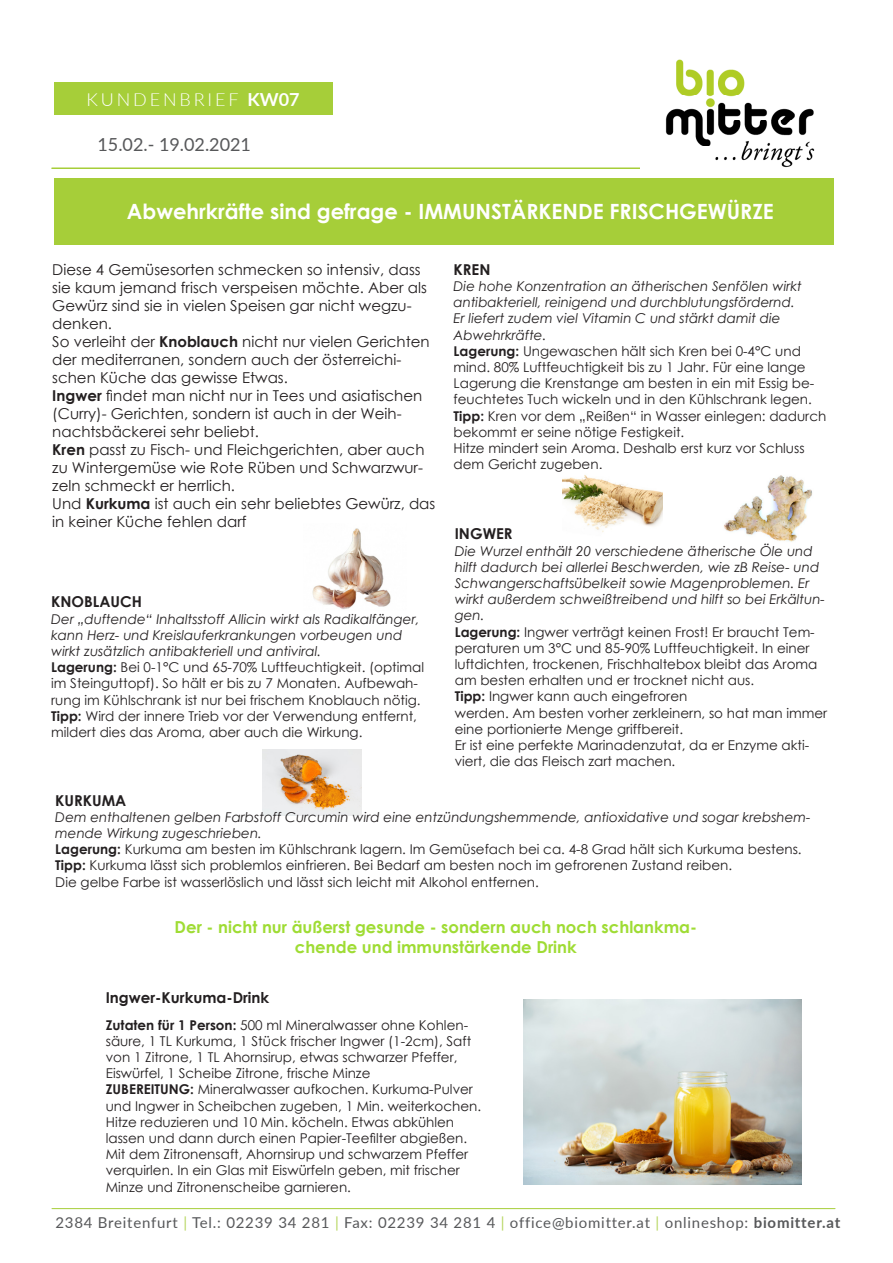
<style>
.page{position:relative;width:893px;height:1263px;background:#fff}
.page>*{position:absolute;margin:0;border:0;box-sizing:border-box;transform-origin:0 0}
.t1{font:700 21px "Century Gothic";color:#fff}
.t2{font:18px "Lato";color:#57585a}
.t3{font:300 18px "Lato";letter-spacing:.16em;color:#fff}
.t4{font:700 16.5px/19.8px "Century Gothic";color:#9fdc34;text-align:center}
.t5{font:15px/18px "Century Gothic";color:#231f20}
.t6{font:15px "Lato";letter-spacing:.05em;color:#57585a}
.t7{font:700 15px "Century Gothic";color:#231f20}
.t8{font:13.5px/16.2px "Century Gothic";color:#231f20}
.t9{font:italic 13.5px/16.2px "Century Gothic";color:#231f20}
.s1{font-weight:700}
.s2{color:#b6d65f}
</style>
<div class="page">
<img style="left:262px;top:749px;width:100px;height:67px">
<img style="left:723px;top:475px;width:89px;height:67px">
<div style="left:54px;top:82px;width:278px;height:33px;background:#a6ce39"></div>
<hr style="left:52px;top:1208px;width:783px;height:1px;background:#a6ce39">
<hr style="left:52px;top:167px;width:783px;height:2px;background:#a6ce39">
<img style="left:641px;top:59px;width:194px;height:110px">
<div style="left:54px;top:178px;width:780px;height:66px;background:#a6ce39"></div>
<img style="left:523px;top:999px;width:278px;height:186px">
<img style="left:312px;top:528px;width:79px;height:81px">
<img style="left:563px;top:475px;width:99px;height:57px">
<p class="t3" style="left:86px;top:87px;width:215px">KUNDENBRIEF <span class="s1">KW07</span></p>
<p class="t2" style="left:98px;top:132px;width:155px">15.02.- 19.02.2021</p>
<p class="t1" style="left:127px;top:195px;width:648px">Abwehrkräfte sind gefrage - IMMUNSTÄRKENDE FRISCHGEWÜRZE</p>
<p class="t5" style="left:52px;top:260px;width:376px">Diese 4 Gemüsesorten schmecken so intensiv, dass sie kaum jemand frisch verspeisen möchte. Aber als Gewürz sind sie in vielen Speisen gar nicht wegzu&shy;denken.</p>
<p class="t5" style="left:52px;top:332px;width:379px">So verleiht der <span class="s1">Knoblauch</span> nicht nur vielen Gerichten der mediterranen, sondern auch der österreichi&shy;schen Küche das gewisse Etwas.</p>
<p class="t5" style="left:52px;top:386px;width:372px"><span class="s1">Ingwer</span> findet man nicht nur in Tees und asiatischen (Curry)- Gerichten, sondern ist auch in der Weih&shy;nachtsbäckerei sehr beliebt.</p>
<p class="t5" style="left:52px;top:440px;width:374px;text-align:justify"><span class="s1">Kren</span> passt zu Fisch- und Fleichgerichten, aber auch zu Wintergemüse wie Rote Rüben und Schwarzwur&shy;zeln schmeckt er herrlich.</p>
<p class="t5" style="left:52px;top:494px;width:385px">Und <span class="s1">Kurkuma</span> ist auch ein sehr beliebtes Gewürz, das in keiner Küche fehlen darf</p>
<p class="t7" style="left:51px;top:590px;width:92px">KNOBLAUCH</p>
<p class="t9" style="left:51px;top:610px;width:370px">Der „duftende“ Inhaltsstoff Allicin wirkt als Radikalfänger, kann Herz- und Kreislauferkrankungen vorbeugen und</p>
<p class="t9" style="left:51px;top:643px;width:271px">wirkt zusätzlich antibakteriell und antiviral.</p>
<p class="t8" style="left:51px;top:659px;width:374px"><span class="s1">Lagerung:</span> Bei 0-1°C und 65-70% Luftfeuchtigkeit. (optimal im Steinguttopf). So hält er bis zu 7 Monaten. Aufbewah&shy;rung im Kühlschrank ist nur bei frischem Knoblauch nötig.</p>
<p class="t8" style="left:51px;top:707px;width:367px"><span class="s1">Tipp:</span> Wird der innere Trieb vor der Verwendung entfernt, mildert dies das Aroma, aber auch die Wirkung.</p>
<p class="t7" style="left:454px;top:258px;width:38px">KREN</p>
<p class="t9" style="left:454px;top:278px;width:350px">Die hohe Konzentration an ätherischen Senfölen wirkt</p>
<p class="t9" style="left:454px;top:294px;width:343px">antibakteriell, reinigend und durchblutungsfördernd.</p>
<p class="t9" style="left:454px;top:310px;width:328px">Er liefert zudem viel Vitamin C und stärkt damit die</p>
<p class="t9" style="left:454px;top:326px;width:94px">Abwehrkräfte.</p>
<p class="t8" style="left:454px;top:342px;width:362px"><span class="s1">Lagerung:</span> Ungewaschen hält sich Kren bei 0-4°C und mind. 80% Luftfeuchtigkeit bis zu 1 Jahr. Für eine lange Lagerung die Krenstange am besten in ein mit Essig be&shy;feuchtetes Tuch wickeln und in den Kühlschrank legen.</p>
<p class="t8" style="left:454px;top:407px;width:374px"><span class="s1">Tipp:</span> Kren vor dem „Reißen“ in Wasser einlegen: dadurch</p>
<p class="t8" style="left:454px;top:423px;width:232px">bekommt er seine nötige Festigkeit.</p>
<p class="t8" style="left:454px;top:440px;width:352px">Hitze mindert sein Aroma. Deshalb erst kurz vor Schluss dem Gericht zugeben.</p>
<p class="t7" style="left:455px;top:523px;width:59px">INGWER</p>
<p class="t9" style="left:455px;top:542px;width:359px">Die Wurzel enthält 20 verschiedene ätherische Öle und</p>
<p class="t9" style="left:455px;top:559px;width:366px">hilft dadurch bei allerlei Beschwerden, wie zB Reise- und</p>
<p class="t9" style="left:455px;top:575px;width:372px">Schwangerschaftsübelkeit sowie Magenproblemen. Er wirkt außerdem schweißtreibend und hilft so bei Erkältun&shy;gen.</p>
<p class="t8" style="left:455px;top:623px;width:364px"><span class="s1">Lagerung:</span> Ingwer verträgt keinen Frost! Er braucht Tem&shy;peraturen um 3°C und 85-90% Luftfeuchtigkeit. In einer luftdichten, trockenen, Frischhaltebox bleibt das Aroma am besten erhalten und er trocknet nicht aus.</p>
<p class="t8" style="left:455px;top:688px;width:234px"><span class="s1">Tipp:</span> Ingwer kann auch eingefroren</p>
<p class="t8" style="left:455px;top:704px;width:374px">werden. Am besten vorher zerkleinern, so hat man immer eine portionierte Menge griffbereit.</p>
<p class="t8" style="left:455px;top:737px;width:356px">Er ist eine perfekte Marinadenzutat, da er Enzyme akti&shy;viert, die das Fleisch zart machen.</p>
<p class="t7" style="left:55px;top:789px;width:73px">KURKUMA</p>
<p class="t9" style="left:55px;top:808px;width:757px">Dem enthaltenen gelben Farbstoff Curcumin wird eine entzündungshemmende, antioxidative und sogar krebshem&shy;mende Wirkung zugeschrieben.</p>
<p class="t8" style="left:55px;top:841px;width:748px"><span class="s1">Lagerung:</span> Kurkuma am besten im Kühlschrank lagern. Im Gemüsefach bei ca. 4-8 Grad hält sich Kurkuma bestens.</p>
<p class="t8" style="left:55px;top:857px;width:678px"><span class="s1">Tipp:</span> Kurkuma lässt sich problemlos einfrieren. Bei Bedarf am besten noch im gefrorenen Zustand reiben.</p>
<p class="t8" style="left:55px;top:873px;width:485px">Die gelbe Farbe ist wasserlöslich und lässt sich leicht mit Alkohol entfernen.</p>
<p class="t4" style="left:175px;top:916px;width:524px">Der - nicht nur äußerst gesunde - sondern auch noch schlankma&shy;chende und immunstärkende Drink</p>
<p class="t7" style="left:106px;top:986px;width:165px">Ingwer-Kurkuma-Drink</p>
<p class="t8" style="left:106px;top:1016px;width:367px"><span class="s1">Zutaten für 1 Person:</span> 500 ml Mineralwasser ohne Kohlen&shy;säure, 1 TL Kurkuma, 1 Stück frischer Ingwer (1-2cm), Saft von 1 Zitrone, 1 TL Ahornsirup, etwas schwarzer Pfeffer, Eiswürfel, 1 Scheibe Zitrone, frische Minze</p>
<p class="t8" style="left:106px;top:1081px;width:377px"><span class="s1">ZUBEREITUNG:</span> Mineralwasser aufkochen. Kurkuma-Pulver und Ingwer in Scheibchen zugeben, 1 Min. weiterkochen.<br>Hitze reduzieren und 10 Min. köcheln. Etwas abkühlen lassen und dann durch einen Papier-Teefilter abgießen.</p>
<p class="t8" style="left:106px;top:1146px;width:364px">Mit dem Zitronensaft, Ahornsirup und schwarzem Pfeffer verquirlen. In ein Glas mit Eiswürfeln geben, mit frischer<br>Minze und Zitronenscheibe garnieren.</p>
<p class="t6" style="left:55px;top:1212px;width:786px">2384 Breitenfurt <span class="s2">|</span> Tel.: 02239 34 281 <span class="s2">|</span> Fax: 02239 34 281 4 <span class="s2">|</span> office@biomitter.at <span class="s2">|</span> onlineshop: <span class="s1">biomitter.at</span></p>
</div>
